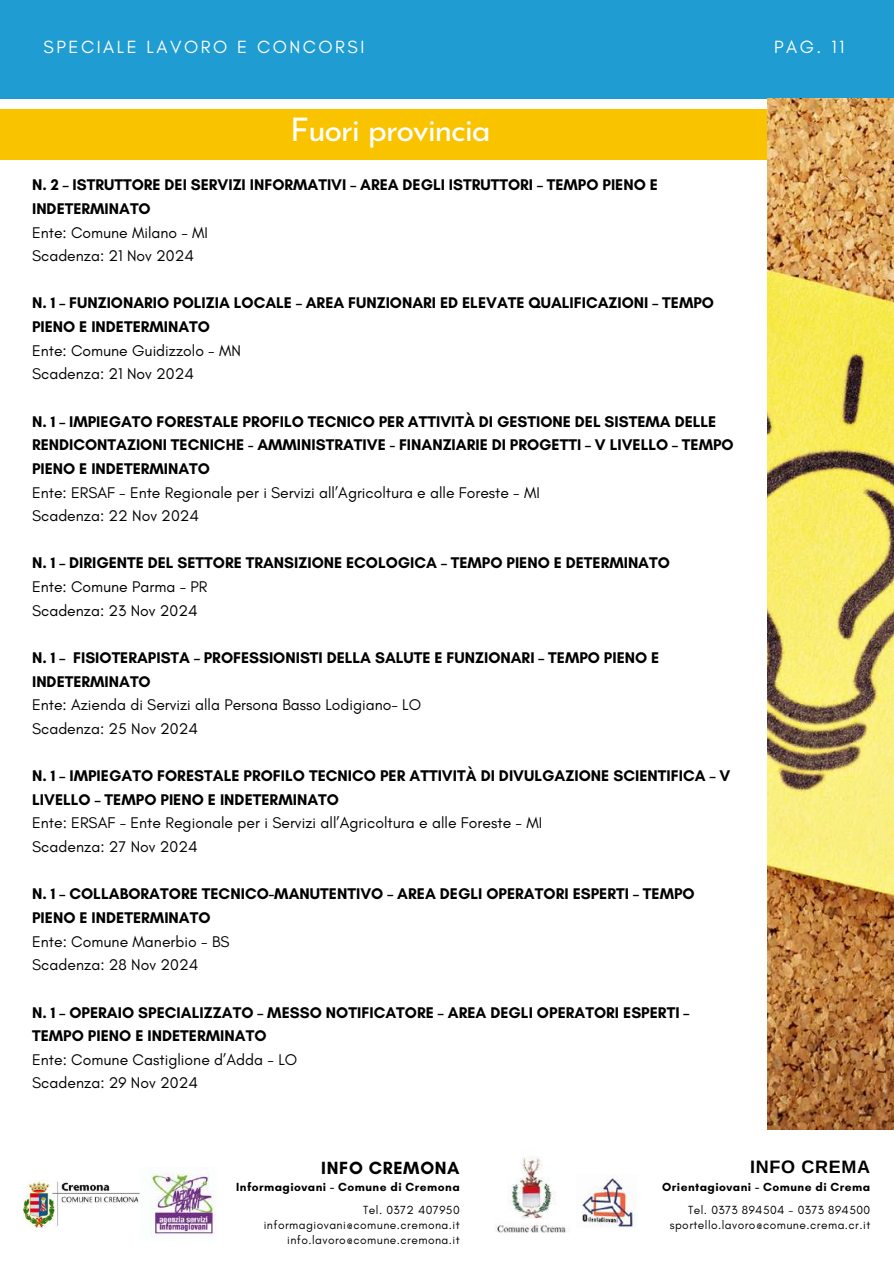
<style>
.page{position:relative;width:894px;height:1264px;background:#fff}
.page>*{position:absolute;margin:0;border:0;box-sizing:border-box;transform-origin:0 0}
.t1{font:32.55px "Josefin Sans";letter-spacing:-.04em;color:#fff}
.t2{font:18px "Glacial Indifference";letter-spacing:.14em;color:#fff}
.t3{font:700 18px "Glacial Indifference";letter-spacing:.035em;color:#000}
.t4{font:700 18px "Arimo";letter-spacing:.035em;color:#000}
.t5{font:700 15.75px/23.7px "Glacial Indifference";color:#000}
.t6{font:15.75px/23.7px "Glacial Indifference";color:#000}
.t7{font:12px/15px "Glacial Indifference";letter-spacing:.035em;color:#000;text-align:right}
.t8{font:700 12px "Glacial Indifference";letter-spacing:.035em;color:#000}
</style>
<div class="page">
<div style="left:0;top:0;width:893px;height:98px;background:#1f9cd1"></div>
<div style="left:0;top:109px;width:768px;height:50px;background:#fac300"></div>
<img style="left:767px;top:98px;width:126px;height:1031px">
<img style="left:495px;top:1157px;width:71px;height:76px">
<img style="left:139px;top:1167px;width:76px;height:69px">
<img style="left:23px;top:1180px;width:116px;height:46px">
<img style="left:582px;top:1174px;width:53px;height:52px">
<p class="t2" style="left:44px;top:36px;width:322px">SPECIALE LAVORO E CONCORSI</p>
<p class="t2" style="left:774px;top:36px;width:71px">PAG. 11</p>
<h1 class="t1" style="left:290px;top:116px;width:202px">Fuori provincia</h1>
<p class="t5" style="left:32px;top:173px;width:627px">N. 2 – ISTRUTTORE DEI SERVIZI INFORMATIVI – AREA DEGLI ISTRUTTORI – TEMPO PIENO E<br>INDETERMINATO</p>
<p class="t6" style="left:32px;top:220px;width:177px">Ente: Comune Milano - MI<br>Scadenza: 21 Nov 2024</p>
<p class="t5" style="left:32px;top:291px;width:683px">N. 1 – FUNZIONARIO POLIZIA LOCALE – AREA FUNZIONARI ED ELEVATE QUALIFICAZIONI – TEMPO<br>PIENO E INDETERMINATO</p>
<p class="t6" style="left:32px;top:338px;width:210px">Ente: Comune Guidizzolo - MN<br>Scadenza: 21 Nov 2024</p>
<p class="t5" style="left:32px;top:409px;width:703px">N. 1 – IMPIEGATO FORESTALE PROFILO TECNICO PER ATTIVITÀ DI GESTIONE DEL SISTEMA DELLE<br>RENDICONTAZIONI TECNICHE - AMMINISTRATIVE - FINANZIARIE DI PROGETTI – V LIVELLO – TEMPO<br>PIENO E INDETERMINATO</p>
<p class="t6" style="left:32px;top:480px;width:509px">Ente: ERSAF - Ente Regionale per i Servizi all’Agricoltura e alle Foreste - MI<br>Scadenza: 22 Nov 2024</p>
<p class="t5" style="left:32px;top:551px;width:639px">N. 1 – DIRIGENTE DEL SETTORE TRANSIZIONE ECOLOGICA – TEMPO PIENO E DETERMINATO</p>
<p class="t6" style="left:32px;top:574px;width:177px">Ente: Comune Parma - PR<br>Scadenza: 23 Nov 2024</p>
<p class="t5" style="left:32px;top:645px;width:628px">N. 1 – FISIOTERAPISTA – PROFESSIONISTI DELLA SALUTE E FUNZIONARI – TEMPO PIENO E<br>INDETERMINATO</p>
<p class="t6" style="left:32px;top:693px;width:390px">Ente: Azienda di Servizi alla Persona Basso Lodigiano- LO<br>Scadenza: 25 Nov 2024</p>
<p class="t5" style="left:32px;top:763px;width:699px">N. 1 – IMPIEGATO FORESTALE PROFILO TECNICO PER ATTIVITÀ DI DIVULGAZIONE SCIENTIFICA – V<br>LIVELLO – TEMPO PIENO E INDETERMINATO</p>
<p class="t6" style="left:32px;top:811px;width:511px">Ente: ERSAF - Ente Regionale per i Servizi all’Agricoltura e alle Foreste - MI<br>Scadenza: 27 Nov 2024</p>
<p class="t5" style="left:32px;top:882px;width:664px">N. 1 – COLLABORATORE TECNICO-MANUTENTIVO – AREA DEGLI OPERATORI ESPERTI – TEMPO<br>PIENO E INDETERMINATO</p>
<p class="t6" style="left:32px;top:929px;width:199px">Ente: Comune Manerbio - BS<br>Scadenza: 28 Nov 2024</p>
<p class="t5" style="left:32px;top:1000px;width:658px">N. 1 – OPERAIO SPECIALIZZATO – MESSO NOTIFICATORE – AREA DEGLI OPERATORI ESPERTI –<br>TEMPO PIENO E INDETERMINATO</p>
<p class="t6" style="left:32px;top:1047px;width:266px">Ente: Comune Castiglione d’Adda - LO<br>Scadenza: 29 Nov 2024</p>
<p class="t3" style="left:321px;top:1156px;width:140px">INFO CREMONA</p>
<p class="t4" style="left:750px;top:1156px;width:121px">INFO CREMA</p>
<p class="t8" style="left:236px;top:1179px;width:225px">Informagiovani - Comune di Cremona</p>
<p class="t8" style="left:662px;top:1179px;width:209px">Orientagiovani - Comune di Crema</p>
<p class="t7" style="left:264px;top:1202px;width:197px">Tel. 0372 407950 informagiovani@comune.cremona.it info.lavoro@comune.cremona.it</p>
<p class="t7" style="left:669px;top:1202px;width:202px">Tel. 0373 894504 - 0373 894500 sportello.lavoro@comune.crema.cr.it</p>
</div>
